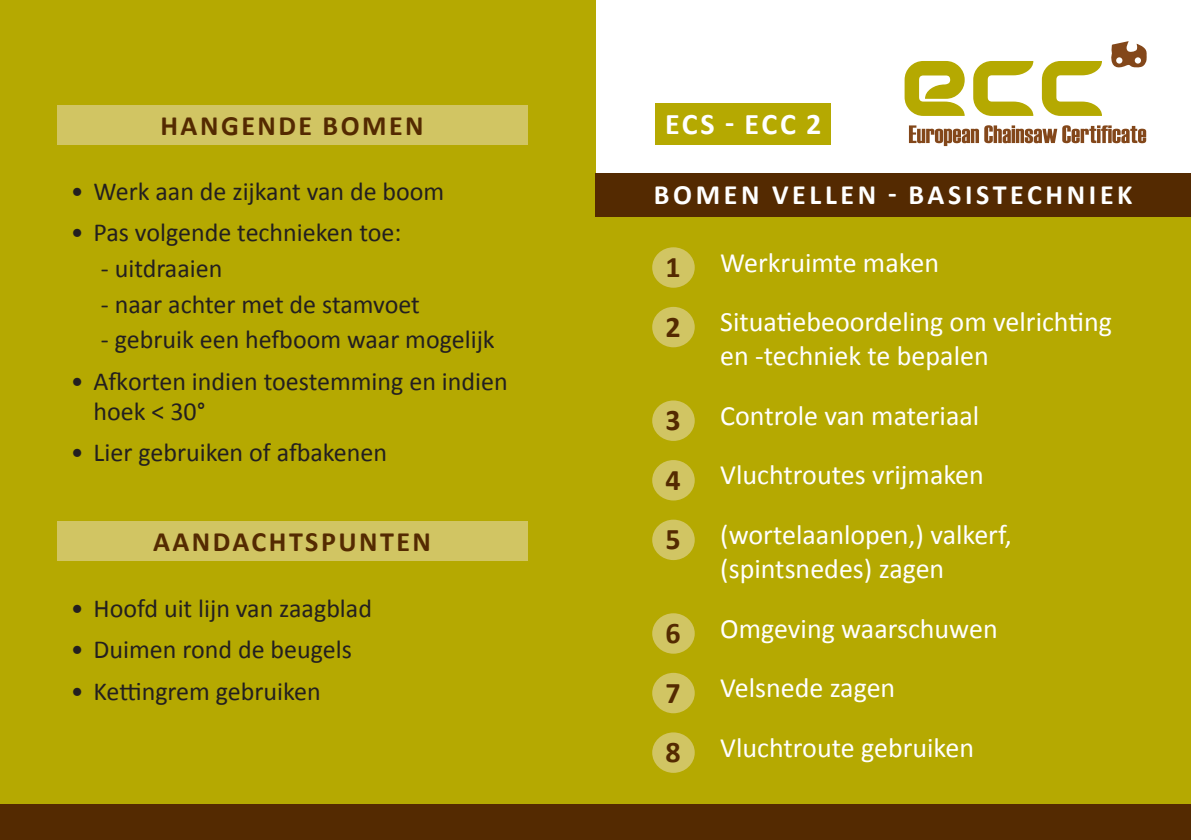
<style>
.page{position:relative;width:1191px;height:840px;background:#fff}
.page>*{position:absolute;margin:0;border:0;box-sizing:border-box;transform-origin:0 0}
.t1{font:700 30px "Calibri";color:#fff}
.t2{font:700 30px "Calibri";color:#542a01}
.t3{font:28px/34px "Calibri";color:#fff}
.t4{font:700 28px "Calibri";letter-spacing:.09em;color:#542a01}
.t5{font:700 28px "Calibri";letter-spacing:.13em;color:#fff}
.t6{font:26px/30px "Calibri";color:#231f20}
</style>
<div class="page">
<div style="left:0;top:0;width:595px;height:839px;background:#b5a901"></div>
<div style="left:57px;top:105px;width:470px;height:40px;background:#d1c563"></div>
<div style="left:57px;top:520px;width:470px;height:40px;background:#d1c563"></div>
<svg style="left:909px;top:125px;width:237px;height:21px"></svg>
<svg style="left:904px;top:61px;width:60px;height:55px"></svg>
<svg style="left:973px;top:61px;width:60px;height:55px"></svg>
<svg style="left:1042px;top:61px;width:60px;height:55px"></svg>
<svg style="left:1111px;top:41px;width:35px;height:27px"></svg>
<div style="left:1134px;top:57px;width:7px;height:7px;background:#fff;border-radius:50%"></div>
<div style="left:1116px;top:57px;width:6px;height:7px;background:#fff;border-radius:50%"></div>
<div style="left:595px;top:183px;width:596px;height:629px;background:#b5a901"></div>
<div style="left:595px;top:173px;width:596px;height:44px;background:#542a01"></div>
<div style="left:655px;top:103px;width:176px;height:42px;background:#b5a901"></div>
<div style="left:652px;top:247px;width:42px;height:40px;background:#d1c563;border-radius:50%"></div>
<div style="left:652px;top:307px;width:42px;height:40px;background:#d1c563;border-radius:50%"></div>
<div style="left:652px;top:400px;width:42px;height:40px;background:#d1c563;border-radius:50%"></div>
<div style="left:652px;top:460px;width:42px;height:40px;background:#d1c563;border-radius:50%"></div>
<div style="left:652px;top:519px;width:42px;height:40px;background:#d1c563;border-radius:50%"></div>
<div style="left:652px;top:613px;width:42px;height:40px;background:#d1c563;border-radius:50%"></div>
<div style="left:652px;top:672px;width:42px;height:40px;background:#d1c563;border-radius:50%"></div>
<div style="left:652px;top:732px;width:42px;height:40px;background:#d1c563;border-radius:50%"></div>
<div style="left:0;top:804px;width:1191px;height:35px;background:#542a01"></div>
<p class="t4" style="left:160px;top:108px;width:265px">HANGENDE BOMEN</p>
<p class="t6" style="left:71px;top:176px;width:375px">• Werk aan de zijkant van de boom</p>
<p class="t6" style="left:71px;top:217px;width:332px">• Pas volgende technieken toe:</p>
<p class="t6" style="left:101px;top:253px;width:123px">- uitdraaien</p>
<p class="t6" style="left:101px;top:289px;width:320px">- naar achter met de stamvoet</p>
<p class="t6" style="left:101px;top:324px;width:395px">- gebruik een hefboom waar mogelijk</p>
<p class="t6" style="left:94px;top:366px;width:415px;text-indent:-23px">• Afkorten indien toestemming en indien hoek &lt; 30°</p>
<p class="t6" style="left:71px;top:437px;width:318px">• Lier gebruiken of afbakenen</p>
<p class="t4" style="left:153px;top:523px;width:279px">AANDACHTSPUNTEN</p>
<p class="t6" style="left:71px;top:593px;width:303px">• Hoofd uit lijn van zaagblad</p>
<p class="t6" style="left:71px;top:634px;width:282px">• Duimen rond de beugels</p>
<p class="t6" style="left:71px;top:675px;width:251px">• Kettingrem gebruiken</p>
<p class="t1" style="left:665px;top:104px;width:17px">ECS</p>
<p class="t1" style="left:725px;top:104px;width:37px">- ECC</p>
<p class="t1" style="left:806px;top:104px;width:17px">2</p>
<p class="t5" style="left:654px;top:176px;width:480px">BOMEN VE LLEN - BASISTECHNIEK</p>
<p class="t2" style="left:665px;top:248px;width:17px">1</p>
<p class="t3" style="left:720px;top:245px;width:220px">Werkruimte maken</p>
<p class="t2" style="left:665px;top:307px;width:17px">2</p>
<p class="t3" style="left:720px;top:305px;width:393px">Situatiebeoordeling om velrichting en -techniek te bepalen</p>
<p class="t2" style="left:665px;top:401px;width:17px">3</p>
<p class="t3" style="left:720px;top:398px;width:260px">Controle van materiaal</p>
<p class="t2" style="left:665px;top:460px;width:17px">4</p>
<p class="t3" style="left:720px;top:458px;width:265px">Vluchtroutes vrijmaken</p>
<p class="t2" style="left:665px;top:520px;width:17px">5</p>
<p class="t3" style="left:720px;top:517px;width:293px">(wortelaanlopen,) valkerf, (spintsnedes) zagen</p>
<p class="t2" style="left:665px;top:613px;width:17px">6</p>
<p class="t3" style="left:720px;top:611px;width:279px">Omgeving waarschuwen</p>
<p class="t2" style="left:665px;top:673px;width:17px">7</p>
<p class="t3" style="left:720px;top:670px;width:177px">Velsnede zagen</p>
<p class="t2" style="left:665px;top:732px;width:17px">8</p>
<p class="t3" style="left:720px;top:730px;width:255px">Vluchtroute gebruiken</p>
</div>
